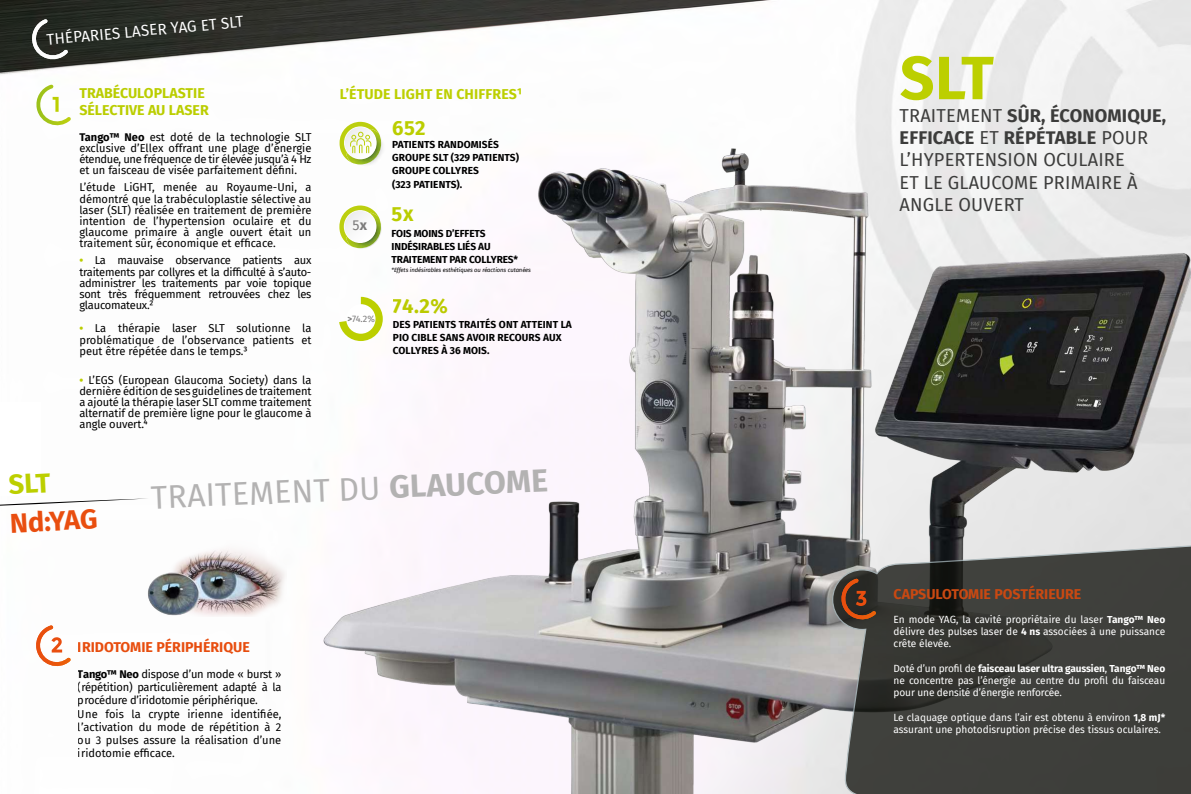
<style>
.page{position:relative;width:1191px;height:794px;background:#fff}
.page>*{position:absolute;margin:0;border:0;box-sizing:border-box;transform-origin:0 0}
.t1{font:700 61.1px "Fira Sans";color:#bccf00}
.t2{font:32px "Fira Sans";color:#b3b2b2}
.t3{font:700 27.5px "Fira Sans";color:#e94e0f}
.t4{font:700 20.4px "Fira Sans";letter-spacing:.02em;color:#bccf00}
.t5{font:18.3px/22.4px "Fira Sans";letter-spacing:.01em;color:#3c3c3b}
.t6{font:15.3px "Fira Sans";color:#fff}
.t7{font:700 14.3px/17.1px "Fira Sans";color:#bccf00}
.t8{font:700 14.3px "Fira Sans";color:#c94912}
.t9{font:700 14.3px "Fira Sans";color:#e94e0f}
.t10{font:14.3px "Fira Sans";color:#7c7b7b}
.t11{font:11.2px/11.2px "Fira Sans";letter-spacing:-.01em;color:#000;text-align:justify}
.t12{font:10.2px/12.2px "Fira Sans";color:#fff;text-align:justify}
.t13{font:700 10.2px/13.2px "Fira Sans";color:#000}
.t14{font:9.2px "Fira Sans";color:#7c7b7b}
.t15{font:italic 5.9px "Fira Sans";letter-spacing:-.01em;color:#000}
.s1{font-weight:700}
.s2{font-weight:700;color:#bccf00}
</style>
<div class="page">
<img style="left:0;top:0;width:1191px;height:134px">
<svg style="left:339px;top:122px;width:40px;height:12px"></svg>
<img style="left:323px;top:134px;width:868px;height:660px">
<svg style="left:35px;top:85px;width:36px;height:45px"></svg>
<svg style="left:30px;top:19px;width:38px;height:45px;background:#484b45"></svg>
<svg style="left:831px;top:536px;width:360px;height:258px;background:#4c4d49"></svg>
<svg style="left:36px;top:625px;width:35px;height:42px"></svg>
<img style="left:148px;top:549px;width:137px;height:67px">
<svg style="left:839px;top:579px;width:37px;height:45px;background:#573523"></svg>
<svg style="left:0;top:498px;width:147px;height:8px"></svg>
<h3 class="t6" style="left:46px;top:28px;width:199px;rotate:-5deg">THÉPARIES LASER YAG ET SLT</h3>
<p class="t7" style="left:79px;top:83px;width:131px">TRABÉCULOPLASTIE<br>SÉLECTIVE AU LASER</p>
<p class="t11" style="left:79px;top:131px;width:233px"><span class="s1">Tango™ Neo</span> est doté de la technologie SLT exclusive d’Ellex offrant une plage d’énergie étendue, une fréquence de tir élevée jusqu’à 4 Hz et un faisceau de visée parfaitement défini.</p>
<p class="t11" style="left:79px;top:181px;width:233px">L’étude LiGHT, menée au Royaume-Uni, a démontré que la trabéculoplastie sélective au laser (SLT) réalisée en traitement de première intention de l’hypertension oculaire et du glaucome primaire à angle ouvert était un traitement sûr, économique et efficace.</p>
<p class="t11" style="left:79px;top:254px;width:233px"><span class="s2">•</span> La mauvaise observance patients aux traitements par collyres et la difficulté à s’auto&shy;administrer les traitements par voie topique sont très fréquemment retrouvées chez les glaucomateux.²</p>
<p class="t11" style="left:79px;top:322px;width:233px"><span class="s2">•</span> La thérapie laser SLT solutionne la problématique de l’observance patients et peut être répétée dans le temps.³</p>
<p class="t11" style="left:79px;top:374px;width:234px"><span class="s2">•</span> L’EGS (European Glaucoma Society) dans la dernière édition de ses guidelines de traitement a ajouté la thérapie laser SLT comme traitement alternatif de première ligne pour le glaucome à angle ouvert.⁴</p>
<p class="t7" style="left:340px;top:85px;width:184px">L’ÉTUDE LIGHT EN CHIFFRES¹</p>
<h3 class="t4" style="left:392px;top:111px;width:35px">652</h3>
<p class="t13" style="left:392px;top:137px;width:128px">PATIENTS RANDOMISÉS<br>GROUPE SLT (329 PATIENTS)<br>GROUPE COLLYRES<br>(323 PATIENTS).</p>
<h3 class="t4" style="left:392px;top:196px;width:23px">5x</h3>
<p class="t13" style="left:391px;top:226px;width:128px">FOIS MOINS D’EFFETS<br>INDÉSIRABLES LIÉS AU<br>TRAITEMENT PAR COLLYRES*</p>
<p class="t15" style="left:391px;top:266px;width:141px">*Effets indésirables esthétiques ou réactions cutanées</p>
<p class="t10" style="left:352px;top:215px;width:16px">5<span class="s1">x</span></p>
<p class="t14" style="left:347px;top:312px;width:29px"><span class="s1">&gt;</span>74.2%</p>
<h3 class="t4" style="left:393px;top:289px;width:57px">74.2%</h3>
<p class="t13" style="left:393px;top:317px;width:180px">DES PATIENTS TRAITÉS ONT ATTEINT LA<br>PIO CIBLE SANS AVOIR RECOURS AUX<br>COLLYRES À 36 MOIS.</p>
<h3 class="t3" style="left:9px;top:500px;width:89px;rotate:-3deg">Nd:YAG</h3>
<h2 class="t2" style="left:150px;top:474px;width:399px;rotate:-3deg">TRAITEMENT DU <span class="s1">GLAUCOME</span></h2>
<p class="t9" style="left:78px;top:635px;width:173px">IRIDOTOMIE PÉRIPHÉRIQUE</p>
<p class="t11" style="left:78px;top:667px;width:205px;line-height:13.2px;text-align:left"><span class="s1">Tango™ Neo</span> dispose d’un mode « burst » (répétition) particulièrement adapté à la procédure d’iridotomie périphérique.<br>Une fois la crypte irienne identifiée, l’activation du mode de répétition à 2 ou 3 pulses assure la réalisation d’une iridotomie efficace.</p>
<h1 class="t1" style="left:899px;top:26px;width:96px">SLT</h1>
<h3 class="t5" style="left:899px;top:104px;width:268px">TRAITEMENT <span class="s1">SÛR, ÉCONOMIQUE,<br>EFFICACE</span> ET <span class="s1">RÉPÉTABLE</span> POUR<br>L’HYPERTENSION OCULAIRE<br>ET LE GLAUCOME PRIMAIRE À<br>ANGLE OUVERT</h3>
<p class="t8" style="left:893px;top:581px;width:189px">CAPSULOTOMIE POSTÉRIEURE</p>
<p class="t12" style="left:893px;top:613px;width:273px">En mode YAG, la cavité propriétaire du laser <span class="s1">Tango™ Neo </span>délivre des pulses laser de <span class="s1">4 ns</span> associées à une puissance crête élevée.</p>
<p class="t12" style="left:893px;top:662px;width:273px">Doté d’un profil de <span class="s1">faisceau laser ultra gaussien</span>, <span class="s1">Tango™ Neo </span>ne concentre pas l’énergie au centre du profil du faisceau pour une densité d’énergie renforcée.</p>
<p class="t12" style="left:893px;top:711px;width:273px">Le claquage optique dans l’air est obtenu à environ <span class="s1">1,8 mJ* </span>assurant une photodisruption précise des tissus oculaires.</p>
</div>
